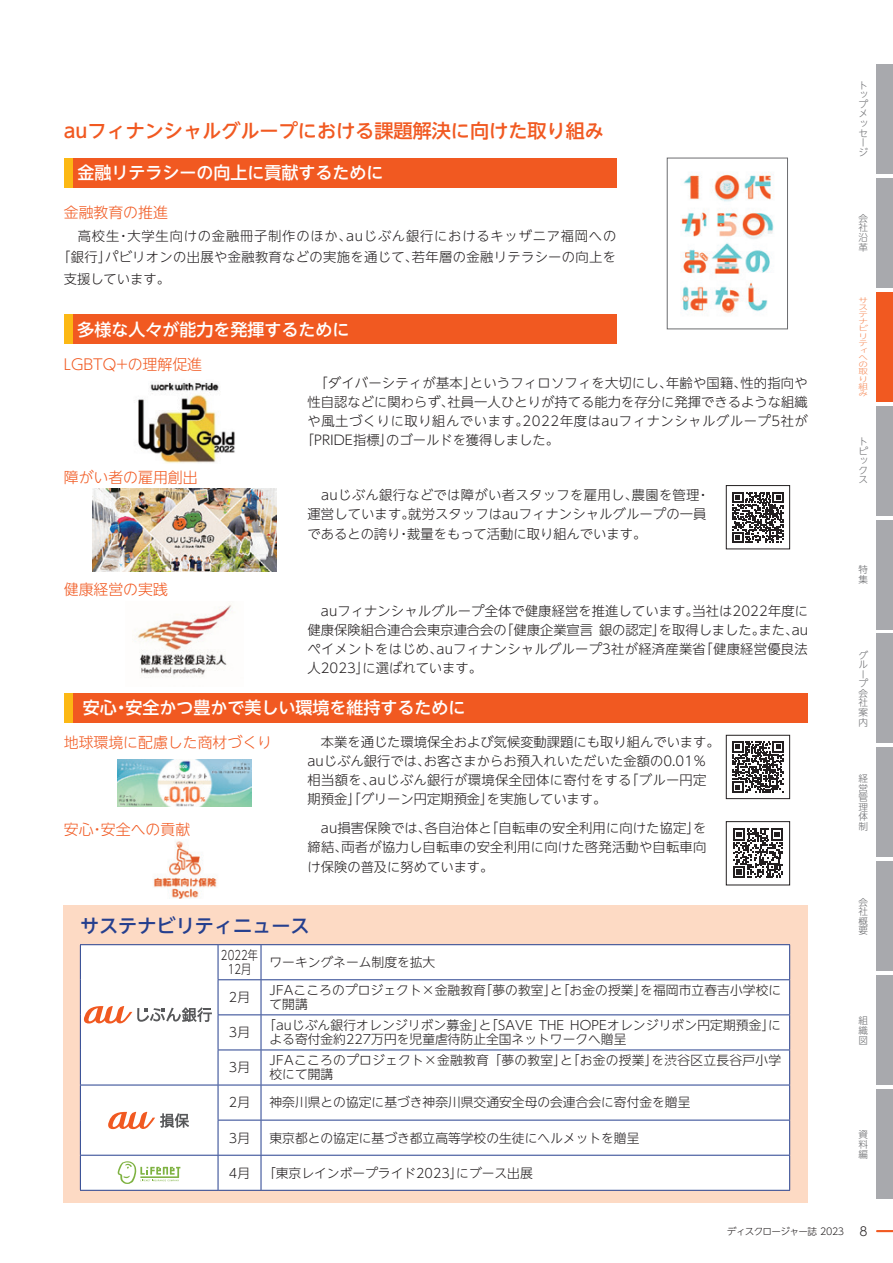
<style>
.page{position:relative;width:893px;height:1263px;background:#fff}
.page>*{position:absolute;margin:0;border:0;box-sizing:border-box;transform-origin:0 0}
.t1{font:500 19.2px "UD Shin Go NT Pro";color:#f15921}
.t2{font:500 19.2px "UD Shin Go NT Pro";color:#253f8e}
.t3{font:500 16.95px "UD Shin Go NT Pro";color:#fff}
.t4{font:300 14.85px "UD Shin Go NT Pro";color:#f15921}
.t5{font:300 13.35px/19.2px "UD Shin Go NT Pro";letter-spacing:.015em;color:#231f20}
.t6{font:300 13.35px "UD Shin Go NT Pro";letter-spacing:.06em;color:#231f20}
.t7{font:300 13.35px "UD Shin Go NT Pro";letter-spacing:.045em;color:#231f20}
.t8{font:300 12.75px/13.8px "UD Shin Go NT Pro";color:#231f20}
.t9{font:300 12.75px/13.8px "UD Shin Go NT Pro";letter-spacing:.02em;color:#231f20}
.t10{font:300 12.75px/13.8px "UD Shin Go NT Pro";color:#231f20;text-align:center;scale:.8 1}
.t11{font:300 12.15px "UD Shin Go NT Pro";color:#231f20}
.t12{font:300 9.6px/9.6px "UD Shin Go NT Pro";color:#6c6d70;text-align:justify}
.t13{font:300 9.6px "UD Shin Go NT Pro";letter-spacing:-.055em;color:#231f20}
.t14{font:300 7.2px/7.2px "UD Shin Go NT Pro";color:#f68a58;scale:1.33 1}
</style>
<div class="page">
<svg style="left:877px;top:1230px;width:16px;height:2px"></svg>
<div style="left:876px;top:1089px;width:17px;height:110px;background:#a8a9ad"></div>
<div style="left:876px;top:975px;width:17px;height:110px;background:#a8a9ad"></div>
<div style="left:876px;top:861px;width:17px;height:110px;background:#a8a9ad"></div>
<div style="left:876px;top:747px;width:17px;height:110px;background:#a8a9ad"></div>
<div style="left:876px;top:634px;width:17px;height:109px;background:#a8a9ad"></div>
<div style="left:876px;top:520px;width:17px;height:109px;background:#a8a9ad"></div>
<div style="left:876px;top:406px;width:17px;height:109px;background:#a8a9ad"></div>
<div style="left:876px;top:178px;width:17px;height:109px;background:#a8a9ad"></div>
<div style="left:876px;top:292px;width:17px;height:109px;background:#f15921"></div>
<div style="left:876px;top:64px;width:17px;height:109px;background:#a8a9ad"></div>
<div style="left:64px;top:906px;width:744px;height:297px;background:#fddac4"></div>
<img style="left:117px;top:760px;width:134px;height:46px">
<div style="left:72px;top:158px;width:544px;height:29px;background:#f15921"></div>
<div style="left:64px;top:158px;width:8px;height:29px;background:#fcb814"></div>
<div style="left:72px;top:314px;width:544px;height:30px;background:#f15921"></div>
<div style="left:64px;top:314px;width:8px;height:30px;background:#fcb814"></div>
<div style="left:72px;top:693px;width:736px;height:30px;background:#f15921"></div>
<div style="left:64px;top:693px;width:8px;height:30px;background:#fcb814"></div>
<img style="left:138px;top:381px;width:97px;height:82px">
<img style="left:92px;top:489px;width:185px;height:82px">
<img style="left:134px;top:604px;width:99px;height:74px">
<div style="left:81px;top:945px;width:708px;height:245px;background:#fff"></div>
<hr style="left:80px;top:944px;width:138px;height:1px;background:#253f8e">
<hr style="left:80px;top:945px;width:1px;height:35px;background:#253f8e">
<hr style="left:80px;top:980px;width:1px;height:35px;background:#253f8e">
<hr style="left:80px;top:1015px;width:1px;height:35px;background:#253f8e">
<hr style="left:80px;top:1050px;width:1px;height:35px;background:#253f8e">
<hr style="left:218px;top:944px;width:43px;height:1px;background:#253f8e">
<hr style="left:218px;top:945px;width:1px;height:34px;background:#253f8e">
<hr style="left:261px;top:944px;width:529px;height:1px;background:#253f8e">
<hr style="left:261px;top:945px;width:1px;height:34px;background:#253f8e">
<hr style="left:789px;top:945px;width:1px;height:34px;background:#253f8e">
<hr style="left:218px;top:979px;width:43px;height:1px;background:#253f8e">
<hr style="left:218px;top:980px;width:1px;height:34px;background:#253f8e">
<hr style="left:261px;top:979px;width:529px;height:1px;background:#253f8e">
<hr style="left:261px;top:980px;width:1px;height:34px;background:#253f8e">
<hr style="left:789px;top:980px;width:1px;height:34px;background:#253f8e">
<hr style="left:218px;top:1014px;width:43px;height:1px;background:#253f8e">
<hr style="left:218px;top:1015px;width:1px;height:34px;background:#253f8e">
<hr style="left:261px;top:1014px;width:529px;height:1px;background:#253f8e">
<hr style="left:261px;top:1015px;width:1px;height:34px;background:#253f8e">
<hr style="left:789px;top:1015px;width:1px;height:34px;background:#253f8e">
<hr style="left:218px;top:1049px;width:43px;height:1px;background:#253f8e">
<hr style="left:218px;top:1050px;width:1px;height:35px;background:#253f8e">
<hr style="left:261px;top:1049px;width:529px;height:1px;background:#253f8e">
<hr style="left:261px;top:1050px;width:1px;height:35px;background:#253f8e">
<hr style="left:789px;top:1050px;width:1px;height:35px;background:#253f8e">
<hr style="left:80px;top:1085px;width:138px;height:1px;background:#253f8e">
<hr style="left:80px;top:1085px;width:1px;height:35px;background:#253f8e">
<hr style="left:80px;top:1120px;width:1px;height:35px;background:#253f8e">
<hr style="left:218px;top:1085px;width:43px;height:1px;background:#253f8e">
<hr style="left:218px;top:1085px;width:1px;height:35px;background:#253f8e">
<hr style="left:261px;top:1085px;width:529px;height:1px;background:#253f8e">
<hr style="left:261px;top:1085px;width:1px;height:35px;background:#253f8e">
<hr style="left:789px;top:1085px;width:1px;height:35px;background:#253f8e">
<hr style="left:218px;top:1120px;width:43px;height:1px;background:#253f8e">
<hr style="left:218px;top:1120px;width:1px;height:35px;background:#253f8e">
<hr style="left:261px;top:1120px;width:529px;height:1px;background:#253f8e">
<hr style="left:261px;top:1120px;width:1px;height:35px;background:#253f8e">
<hr style="left:789px;top:1120px;width:1px;height:35px;background:#253f8e">
<hr style="left:80px;top:1155px;width:138px;height:1px;background:#253f8e">
<hr style="left:80px;top:1155px;width:1px;height:35px;background:#253f8e">
<hr style="left:218px;top:1155px;width:43px;height:1px;background:#253f8e">
<hr style="left:218px;top:1155px;width:1px;height:35px;background:#253f8e">
<hr style="left:261px;top:1155px;width:529px;height:1px;background:#253f8e">
<hr style="left:261px;top:1155px;width:1px;height:35px;background:#253f8e">
<hr style="left:789px;top:1155px;width:1px;height:35px;background:#253f8e">
<hr style="left:80px;top:1190px;width:138px;height:1px;background:#253f8e">
<hr style="left:218px;top:1190px;width:43px;height:1px;background:#253f8e">
<hr style="left:261px;top:1190px;width:529px;height:1px;background:#253f8e">
<svg style="left:84px;top:1006px;width:128px;height:17px;background:#dbc0b7"></svg>
<svg style="left:108px;top:1112px;width:81px;height:17px"></svg>
<svg style="left:118px;top:1161px;width:62px;height:23px"></svg>
<svg style="left:732px;top:741px;width:51px;height:51px"></svg>
<div style="left:726px;top:735px;width:64px;height:64px;border:1px solid #231f20"></div>
<svg style="left:733px;top:828px;width:50px;height:50px"></svg>
<div style="left:726px;top:821px;width:64px;height:64px;border:1px solid #231f20"></div>
<svg style="left:732px;top:492px;width:51px;height:51px"></svg>
<div style="left:726px;top:485px;width:64px;height:64px;border:1px solid #231f20"></div>
<img style="left:153px;top:841px;width:64px;height:58px">
<img style="left:681px;top:174px;width:93px;height:139px">
<div style="left:667px;top:158px;width:121px;height:171px;border:1px solid #6c6d70"></div>
<h1 class="t1" style="left:64px;top:115px;width:542px">auフィナンシャルグループにおける課題解決に向けた取り組み</h1>
<p class="t3" style="left:77px;top:159px;width:308px">金融リテラシーの向上に貢献するために</p>
<p class="t4" style="left:64px;top:200px;width:106px">金融教育の推進</p>
<p class="t6" style="left:64px;top:225px;width:554px">　高校生・大学生向けの金融冊子制作のほか、auじぶん銀行におけるキッザニア福岡への</p>
<p class="t5" style="left:57px;top:247px;width:560px">「銀行」パビリオンの出展や金融教育などの実施を通じて、若年層の金融リテラシーの向上を</p>
<p class="t5" style="left:64px;top:268px;width:108px">支援しています。</p>
<p class="t3" style="left:77px;top:315px;width:274px">多様な人々が能力を発揮するために</p>
<p class="t4" style="left:64px;top:352px;width:140px">LGBTQ+の理解促進</p>
<p class="t4" style="left:64px;top:465px;width:135px">障がい者の雇用創出</p>
<p class="t4" style="left:64px;top:577px;width:106px">健康経営の実践</p>
<p class="t5" style="left:307px;top:373px;width:502px">　「ダイバーシティが基本」というフィロソフィを大切にし、年齢や国籍、性的指向や</p>
<p class="t5" style="left:307px;top:392px;width:502px">性自認などに関わらず、社員一人ひとりが持てる能力を存分に発揮できるような組織</p>
<p class="t7" style="left:307px;top:410px;width:502px">や風土づくりに取り組んでいます。2022年度はauフィナンシャルグループ5社が</p>
<p class="t5" style="left:301px;top:430px;width:260px">「PRIDE指標」のゴールドを獲得しました。</p>
<p class="t5" style="left:307px;top:485px;width:404px">　auじぶん銀行などでは障がい者スタッフを雇用し、農園を管理・運営しています。就労スタッフはauフィナンシャルグループの一員であるとの誇り・裁量をもって活動に取り組んでいます。</p>
<p class="t5" style="left:307px;top:600px;width:502px;text-align:justify">　auフィナンシャルグループ全体で健康経営を推進しています。当社は2022年度に健康保険組合連合会東京連合会の「健康企業宣言 銀の認定」を取得しました。また、auペイメントをはじめ、auフィナンシャルグループ3社が経済産業省「健康経営優良法人2023」に選ばれています。</p>
<p class="t3" style="left:83px;top:694px;width:384px">安心・安全かつ豊かで美しい環境を維持するために</p>
<p class="t4" style="left:64px;top:731px;width:210px">地球環境に配慮した商材づくり</p>
<p class="t5" style="left:307px;top:732px;width:414px">　本業を通じた環境保全および気候変動課題にも取り組んでいます。auじぶん銀行では、お客さまからお預入れいただいた金額の0.01％相当額を、auじぶん銀行が環境保全団体に寄付をする「ブルー円定期預金」「グリーン円定期預金」を実施しています。</p>
<p class="t4" style="left:64px;top:817px;width:128px">安心・安全への貢献</p>
<p class="t5" style="left:307px;top:818px;width:401px;text-align:justify">　au損害保険では、各自治体と「自転車の安全利用に向けた協定」を締結、両者が協力し自転車の安全利用に向けた啓発活動や自転車向け保険の普及に努めています。</p>
<h1 class="t2" style="left:80px;top:910px;width:231px">サステナビリティニュース</h1>
<p class="t10" style="left:221px;top:948px;width:48px">2022年<br>12月</p>
<p class="t8" style="left:269px;top:955px;width:167px">ワーキングネーム制度を拡大</p>
<p class="t8" style="left:229px;top:990px;width:23px">2月</p>
<p class="t8" style="left:269px;top:983px;width:513px">JFAこころのプロジェクト×金融教育「夢の教室」と「お金の授業」を福岡市立春吉小学校にて開講</p>
<p class="t8" style="left:229px;top:1025px;width:23px">3月</p>
<p class="t8" style="left:269px;top:1018px;width:513px;text-indent:-6px">「auじぶん銀行オレンジリボン募金」と「SAVE THE HOPEオレンジリボン円定期預金」による寄付金約227万円を児童虐待防止全国ネットワークへ贈呈</p>
<p class="t8" style="left:229px;top:1060px;width:23px">3月</p>
<p class="t9" style="left:269px;top:1053px;width:513px">JFAこころのプロジェクト×金融教育 「夢の教室」と「お金の授業」を渋谷区立長谷戸小学校にて開講</p>
<p class="t8" style="left:229px;top:1095px;width:23px">2月</p>
<p class="t8" style="left:269px;top:1095px;width:422px">神奈川県との協定に基づき神奈川県交通安全母の会連合会に寄付金を贈呈</p>
<p class="t8" style="left:229px;top:1130px;width:23px">3月</p>
<p class="t8" style="left:269px;top:1130px;width:371px">東京都との協定に基づき都立高等学校の生徒にヘルメットを贈呈</p>
<p class="t8" style="left:229px;top:1165px;width:305px">4月 「東京レインボープライド2023」にブース出展</p>
<p class="t12" style="left:858px;top:80px;width:11px;text-align:left">トップメッセージ</p>
<p class="t12" style="left:858px;top:213px;width:11px">会社沿革</p>
<p class="t14" style="left:858px;top:296px;width:9px">サステナビリティへの取り組み</p>
<p class="t12" style="left:858px;top:436px;width:11px;text-align:left">トピックス</p>
<p class="t12" style="left:858px;top:565px;width:11px">特集</p>
<p class="t12" style="left:858px;top:650px;width:11px;text-align:left">グループ会社案内</p>
<p class="t12" style="left:858px;top:773px;width:11px">経営管理体制</p>
<p class="t12" style="left:858px;top:897px;width:11px">会社概要</p>
<p class="t12" style="left:858px;top:1016px;width:11px">組織図</p>
<p class="t12" style="left:858px;top:1129px;width:11px">資料編</p>
<p class="t13" style="left:727px;top:1223px;width:119px">ディスクロージャー誌 2023</p>
<p class="t11" style="left:860px;top:1221px;width:10px">8</p>
</div>
